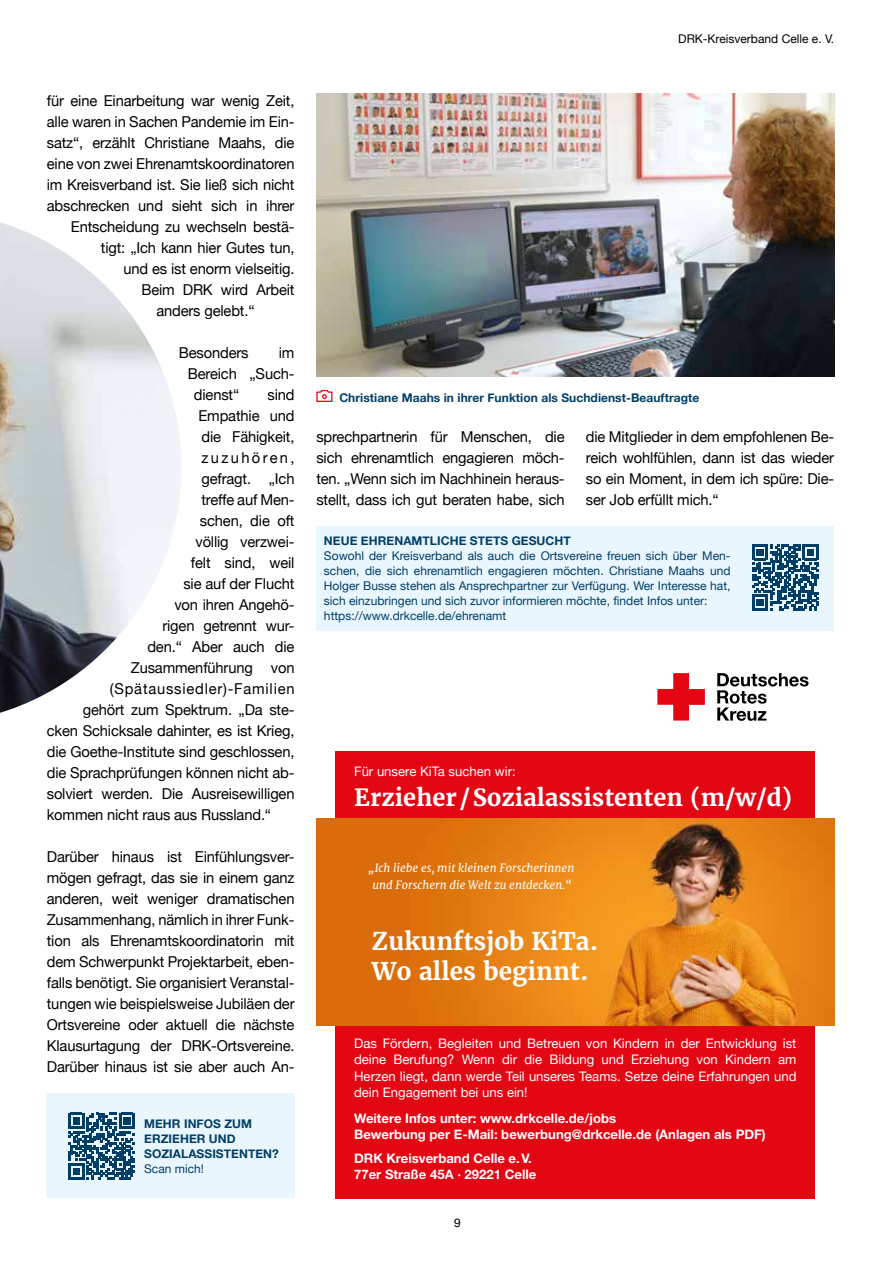
<style>
.page{position:relative;width:881px;height:1263px;background:#fff}
.page>*{position:absolute;margin:0;border:0;box-sizing:border-box;transform-origin:0 0}
.t1{font:700 24.3px/30.5px "Merriweather";color:#fff}
.t2{font:700 23.7px "Merriweather";color:#fff}
.t3{font:15px/21px "Helvetica Neue";letter-spacing:-.01em;color:#000;text-align:justify}
.t4{font:15px "Helvetica Neue";letter-spacing:.055em;color:#000}
.t5{font:15px "Helvetica Neue";letter-spacing:.16em;color:#000}
.t6{font:13.2px/16.2px "Helvetica Neue";color:#fff;text-align:justify}
.t7{font:700 13.2px/16.2px "Helvetica Neue LT Std";color:#fff}
.t8{font:12px/15px "Helvetica Neue";color:#003e66}
.t9{font:700 12px/15px "Helvetica Neue";letter-spacing:.005em;color:#003e66}
.t10{font:12px "Helvetica Neue";color:#000}
.t11{font:italic 11.4px/17.1px "Merriweather";color:#fff;text-align:center}
</style>
<div class="page">
<img style="left:0;top:222px;width:181px;height:491px">
<div style="left:316px;top:526px;width:517px;height:105px;background:#eaf6fe"></div>
<div style="left:335px;top:751px;width:479px;height:447px;background:#e30613"></div>
<img style="left:316px;top:819px;width:517px;height:207px">
<svg style="left:717px;top:673px;width:91px;height:48px"></svg>
<svg style="left:657px;top:673px;width:47px;height:47px"></svg>
<div style="left:47px;top:1093px;width:248px;height:105px;background:#eaf6fe"></div>
<svg style="left:68px;top:1113px;width:67px;height:66px"></svg>
<svg style="left:752px;top:544px;width:66px;height:67px"></svg>
<img style="left:316px;top:94px;width:517px;height:282px">
<svg style="left:316px;top:390px;width:17px;height:12px"></svg>
<p class="t3" style="left:47px;top:91px;width:249px">für eine Einarbeitung war wenig Zeit,</p>
<p class="t3" style="left:47px;top:112px;width:249px">alle waren in Sachen Pandemie im Ein-</p>
<p class="t3" style="left:47px;top:133px;width:249px">satz“, erzählt Christiane Maahs, die</p>
<p class="t3" style="left:47px;top:154px;width:249px">eine von zwei Ehrenamtskoordinatoren</p>
<p class="t3" style="left:47px;top:175px;width:249px">im Kreisverband ist. Sie ließ sich nicht</p>
<p class="t3" style="left:47px;top:196px;width:249px">abschrecken und sieht sich in ihrer</p>
<p class="t3" style="left:71px;top:217px;width:225px">Entscheidung zu wechseln bestä-</p>
<p class="t3" style="left:101px;top:238px;width:195px">tigt: „Ich kann hier Gutes tun,</p>
<p class="t3" style="left:123px;top:259px;width:173px">und es ist enorm vielseitig.</p>
<p class="t3" style="left:141px;top:280px;width:155px">Beim DRK wird Arbeit</p>
<p class="t3" style="left:156px;top:301px;width:100px">anders gelebt.“</p>
<p class="t3" style="left:179px;top:343px;width:71px">Besonders</p>
<p class="t3" style="left:279px;top:343px;width:17px">im</p>
<p class="t3" style="left:188px;top:364px;width:108px">Bereich „Such-</p>
<p class="t3" style="left:194px;top:385px;width:47px">dienst“</p>
<p class="t3" style="left:267px;top:385px;width:29px">sind</p>
<p class="t3" style="left:198px;top:406px;width:98px">Empathie und</p>
<p class="t3" style="left:201px;top:427px;width:95px">die Fähigkeit,</p>
<p class="t5" style="left:201px;top:447px;width:95px">zuzuhören,</p>
<p class="t3" style="left:201px;top:469px;width:95px">gefragt. „Ich</p>
<p class="t3" style="left:201px;top:490px;width:95px">treffe auf Men-</p>
<p class="t3" style="left:200px;top:511px;width:96px">schen, die oft</p>
<p class="t3" style="left:195px;top:532px;width:100px">völlig verzwei-</p>
<p class="t3" style="left:191px;top:553px;width:105px">felt sind, weil</p>
<p class="t3" style="left:183px;top:574px;width:112px">sie auf der Flucht</p>
<p class="t3" style="left:174px;top:595px;width:121px">von ihren Angehö-</p>
<p class="t3" style="left:162px;top:616px;width:134px">rigen getrennt wur-</p>
<p class="t3" style="left:147px;top:637px;width:149px">den.“ Aber auch die</p>
<p class="t3" style="left:131px;top:658px;width:165px">Zusammenführung von</p>
<p class="t4" style="left:110px;top:678px;width:186px">(Spätaussiedler)-Familien</p>
<p class="t3" style="left:83px;top:700px;width:213px">gehört zum Spektrum. „Da ste-</p>
<p class="t3" style="left:47px;top:721px;width:249px">cken Schicksale dahinter, es ist Krieg,</p>
<p class="t3" style="left:47px;top:742px;width:249px">die Goethe-Institute sind geschlossen,</p>
<p class="t3" style="left:47px;top:763px;width:249px">die Sprachprüfungen können nicht ab-</p>
<p class="t3" style="left:47px;top:784px;width:249px">solviert werden. Die Ausreisewilligen</p>
<p class="t3" style="left:47px;top:805px;width:226px">kommen nicht raus aus Russland.“</p>
<p class="t3" style="left:47px;top:847px;width:249px">Darüber hinaus ist Einfühlungsver&shy;mögen gefragt, das sie in einem ganz anderen, weit weniger dramatischen Zusammenhang, nämlich in ihrer Funk&shy;tion als Ehrenamtskoordinatorin mit dem Schwerpunkt Projektarbeit, eben&shy;falls benötigt. Sie organisiert Veranstal&shy;tungen wie beispielsweise Jubiläen der Ortsvereine oder aktuell die nächste Klausurtagung der DRK-Ortsvereine.<br>Darüber hinaus ist sie aber auch An-</p>
<p class="t9" style="left:144px;top:1116px;width:136px">MEHR INFOS ZUM<br>ERZIEHER UND<br>SOZIALASSISTENTEN?</p>
<p class="t8" style="left:144px;top:1162px;width:61px">Scan mich!</p>
<p class="t10" style="left:678px;top:30px;width:157px">DRK-Kreisverband Celle e. V.</p>
<p class="t9" style="left:339px;top:390px;width:361px">Christiane Maahs in ihrer Funktion als Suchdienst-Beauftragte</p>
<p class="t3" style="left:316px;top:427px;width:250px">sprechpartnerin für Menschen, die sich ehrenamtlich engagieren möch&shy;ten. „Wenn sich im Nachhinein heraus&shy;stellt, dass ich gut beraten habe, sich</p>
<p class="t3" style="left:585px;top:427px;width:250px">die Mitglieder in dem empfohlenen Be&shy;reich wohlfühlen, dann ist das wieder so ein Moment, in dem ich spüre: Die&shy;ser Job erfüllt mich.“</p>
<p class="t9" style="left:324px;top:534px;width:248px">NEUE EHRENAMTLICHE STETS GESUCHT</p>
<p class="t8" style="left:324px;top:549px;width:408px">Sowohl der Kreisverband als auch die Ortsvereine freuen sich über Men&shy;schen, die sich ehrenamtlich engagieren möchten. Christiane Maahs und Holger Busse stehen als Ansprechpartner zur Verfügung. Wer Interesse hat, sich einzubringen und sich zuvor informieren möchte, findet Infos unter: https://www.drkcelle.de/ehrenamt</p>
<p class="t6" style="left:354px;top:764px;width:163px">Für unsere KiTa suchen wir:</p>
<h2 class="t2" style="left:354px;top:782px;width:439px">Erzieher /Sozialassistenten (m/w/d)</h2>
<p class="t11" style="left:368px;top:859px;width:207px">„Ich liebe es, mit kleinen Forscherinnen und Forschern die Welt zu entdecken.“</p>
<h1 class="t1" style="left:372px;top:926px;width:228px">Zukunftsjob KiTa.<br>Wo alles beginnt.</h1>
<p class="t6" style="left:354px;top:1036px;width:443px">Das Fördern, Begleiten und Betreuen von Kindern in der Entwicklung ist deine Berufung? Wenn dir die Bildung und Erziehung von Kindern am Herzen liegt, dann werde Teil unseres Teams. Setze deine Erfahrungen und dein Engagement bei uns ein!</p>
<p class="t7" style="left:354px;top:1110px;width:413px">Weitere Infos unter: www.drkcelle.de/jobs<br>Bewerbung per E-Mail: bewerbung@drkcelle.de (Anlagen als PDF)</p>
<p class="t7" style="left:354px;top:1150px;width:184px">DRK Kreisverband Celle e.V.<br>77er Straße 45A · 29221 Celle</p>
<p class="t10" style="left:454px;top:1214px;width:8px">9</p>
</div>
